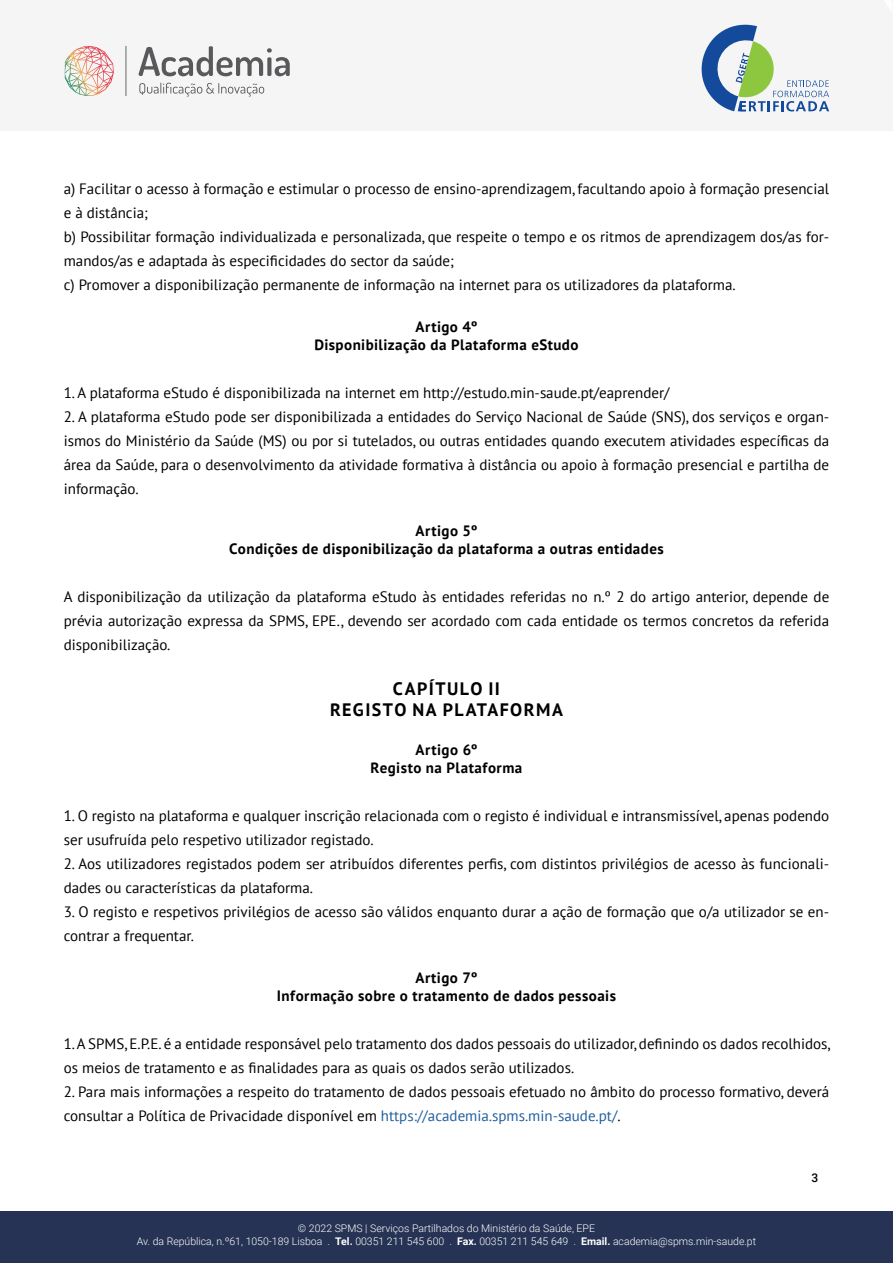
<style>
.page{position:relative;width:893px;height:1263px;background:#fff}
.page>*{position:absolute;margin:0;border:0;box-sizing:border-box;transform-origin:0 0}
.t1{font:700 18px/21px "PT Sans";letter-spacing:.08em;color:#000;text-align:center}
.t2{font:15px/24px "PT Sans";color:#000}
.t3{font:700 15px/18px "PT Sans";letter-spacing:.03em;color:#000;text-align:center}
.t4{font:500 12px "Roboto";color:#000}
.t5{font:300 10.5px/13.5px "Roboto";color:#fff;text-align:center}
.s1{color:#215e9e}
.s2{font-weight:700}
</style>
<div class="page">
<div style="left:0;top:1212px;width:893px;height:51px;background:#263354"></div>
<div style="left:0;top:0;width:893px;height:131px;background:#f5f5f5"></div>
<hr style="left:125px;top:46px;width:1px;height:50px;background:#59595c">
<svg style="left:139px;top:83px;width:125px;height:13px"></svg>
<svg style="left:65px;top:46px;width:49px;height:50px"></svg>
<svg style="left:139px;top:46px;width:151px;height:30px"></svg>
<svg style="left:701px;top:24px;width:128px;height:87px"></svg>
<p class="t2" style="left:64px;top:176px;width:767px">a) Facilitar o acesso à formação e estimular o processo de ensino-aprendizagem, facultando apoio à formação presencial e à distância;<br>b) Possibilitar formação individualizada e personalizada, que respeite o tempo e os ritmos de aprendizagem dos/as for&shy;mandos/as e adaptada às especificidades do sector da saúde;<br>c) Promover a disponibilização permanente de informação na internet para os utilizadores da plataforma.</p>
<p class="t3" style="left:314px;top:318px;width:266px">Artigo 4º<br>Disponibilização da Plataforma eStudo</p>
<p class="t2" style="left:64px;top:380px;width:607px">1. A plataforma eStudo é disponibilizada na internet em http://estudo.min-saude.pt/eaprender/</p>
<p class="t2" style="left:64px;top:404px;width:767px;text-align:justify">2. A plataforma eStudo pode ser disponibilizada a entidades do Serviço Nacional de Saúde (SNS), dos serviços e organ&shy;ismos do Ministério da Saúde (MS) ou por si tutelados, ou outras entidades quando executem atividades específicas da área da Saúde, para o desenvolvimento da atividade formativa à distância ou apoio à formação presencial e partilha de informação.</p>
<p class="t3" style="left:229px;top:522px;width:436px">Artigo 5º<br>Condições de disponibilização da plataforma a outras entidades</p>
<p class="t2" style="left:64px;top:584px;width:767px;text-align:justify">A disponibilização da utilização da plataforma eStudo às entidades referidas no n.º 2 do artigo anterior, depende de prévia autorização expressa da SPMS, EPE., devendo ser acordado com cada entidade os termos concretos da referida disponibilização.</p>
<p class="t1" style="left:330px;top:678px;width:234px">CAPÍTULO II<br>REGISTO NA PLATAFORMA</p>
<p class="t3" style="left:371px;top:741px;width:153px">Artigo 6º<br>Registo na Plataforma</p>
<p class="t2" style="left:64px;top:803px;width:767px">1. O registo na plataforma e qualquer inscrição relacionada com o registo é individual e intransmissível, apenas podendo ser usufruída pelo respetivo utilizador registado.</p>
<p class="t2" style="left:64px;top:851px;width:767px">2. Aos utilizadores registados podem ser atribuídos diferentes perfis, com distintos privilégios de acesso às funcionali&shy;dades ou características da plataforma.</p>
<p class="t2" style="left:64px;top:899px;width:767px">3. O registo e respetivos privilégios de acesso são válidos enquanto durar a ação de formação que o/a utilizador se en&shy;contrar a frequentar.</p>
<p class="t3" style="left:277px;top:969px;width:341px">Artigo 7º<br>Informação sobre o tratamento de dados pessoais</p>
<p class="t2" style="left:64px;top:1031px;width:768px">1. A SPMS, E.P.E. é a entidade responsável pelo tratamento dos dados pessoais do utilizador, definindo os dados recolhidos, os meios de tratamento e as finalidades para as quais os dados serão utilizados.</p>
<p class="t2" style="left:64px;top:1079px;width:767px">2. Para mais informações a respeito do tratamento de dados pessoais efetuado no âmbito do processo formativo, deverá consultar a Política de Privacidade disponível em <span class="s1">https://academia.spms.min-saude.pt/</span>.</p>
<p class="t5" style="left:137px;top:1221px;width:621px">© 2022 SPMS | Serviços Partilhados do Ministério da Saúde, EPE<br>Av. da República, n.º61, 1050-189 Lisboa . <span class="s2">Tel.</span> 00351 211 545 600 . <span class="s2">Fax.</span> 00351 211 545 649 . <span class="s2">Email.</span> academia@spms.min-saude.pt</p>
<p class="t4" style="left:811px;top:1169px;width:8px">3</p>
</div>
